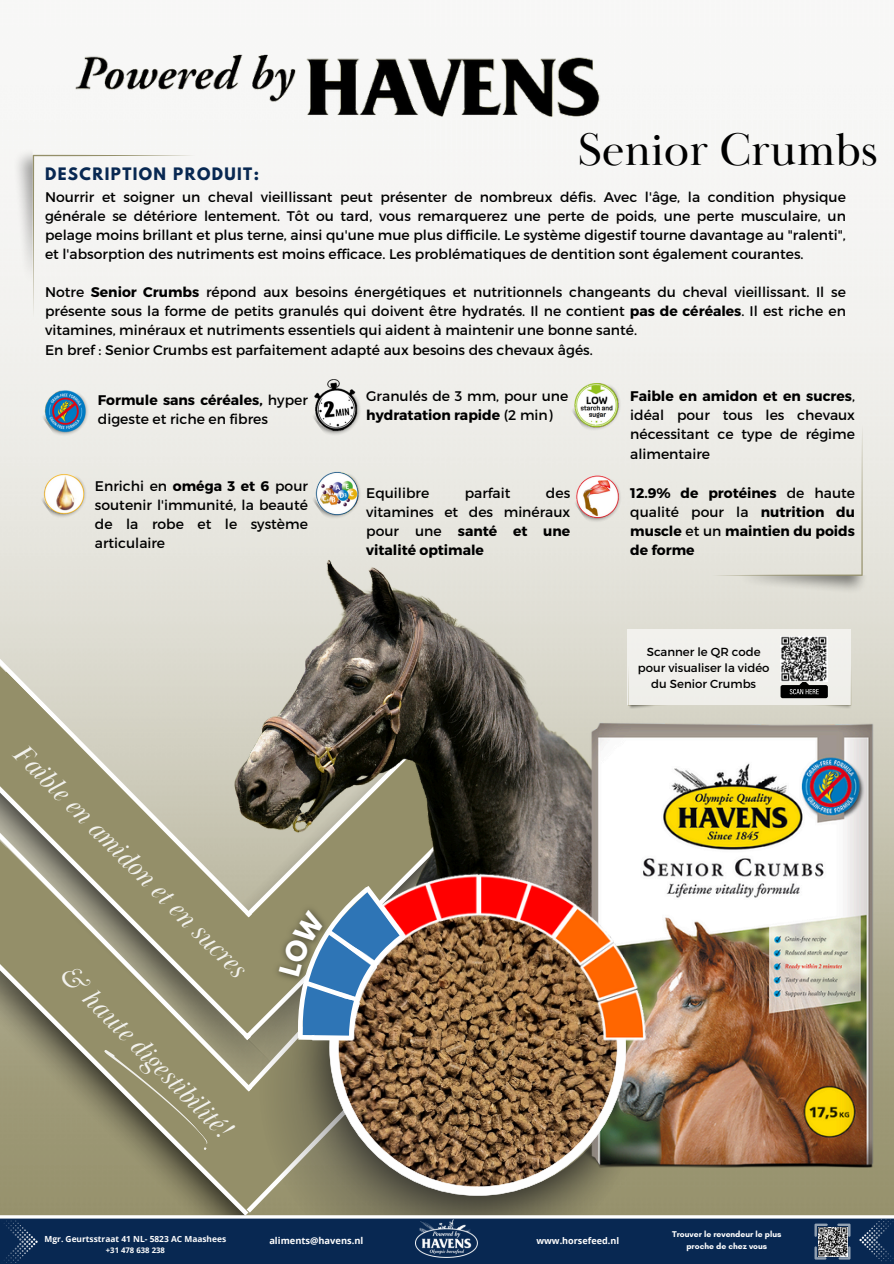
<style>
.page{position:relative;width:894px;height:1264px;background:#fff}
.page>*{position:absolute;margin:0;border:0;box-sizing:border-box;transform-origin:0 0}
.t1{font:46.95px "Baskerville Display PT";color:#000}
.t2{font:italic 28.5px "Baskerville Display PT";color:#fff}
.t3{font:700 15.15px "League Spartan";letter-spacing:.09em;color:#082852}
.t4{font:13.95px/19.2px "Montserrat";color:#000;text-align:justify}
.t5{font:700 13.95px/19.2px "Montserrat";color:#000;text-align:justify}
.t6{font:11.7px/16.4px "Montserrat";color:#000;text-align:center}
.t7{font:700 9.3px "Open Sans";color:#fefefe}
.t8{font:700 9px "Open Sans";color:#fefefe}
.t9{font:700 8.55px/11.9px "Glacial Indifference";color:#fff;text-align:center}
.t10{font:700 8.4px "Open Sans";color:#fefefe}
.t11{font:700 7.95px "Glacial Indifference";color:#fff}
.t12{font:700 7.8px "Open Sans";color:#fefefe}
.s1{font-weight:700}
.s2{font-weight:400}
</style>
<div class="page">
<svg style="left:0;top:1096px;width:242px;height:119px;background:#94906d"></svg>
<svg style="left:0;top:1043px;width:242px;height:53px;background:#969274"></svg>
<svg style="left:0;top:971px;width:242px;height:72px;background:#959173"></svg>
<svg style="left:104px;top:1038px;width:105px;height:116px;background:#928e6d"></svg>
<img style="left:73px;top:533px;width:646px;height:448px">
<img style="left:550px;top:716px;width:343px;height:464px">
<svg style="left:242px;top:938px;width:16px;height:277px;background:#9b9674"></svg>
<svg style="left:258px;top:1000px;width:381px;height:215px;background:#838064"></svg>
<svg style="left:329px;top:1055px;width:297px;height:140px;background:#856f54"></svg>
<div style="left:0;top:1218px;width:893px;height:45px;background:#082852"></div>
<img style="left:416px;top:1219px;width:62px;height:38px">
<svg style="left:838px;top:1246px;width:12px;height:13px"></svg>
<svg style="left:814px;top:1246px;width:12px;height:13px"></svg>
<svg style="left:837px;top:1223px;width:13px;height:13px"></svg>
<svg style="left:814px;top:1223px;width:13px;height:13px"></svg>
<img style="left:817px;top:1226px;width:30px;height:30px">
<svg style="left:4px;top:1220px;width:33px;height:41px"></svg>
<svg style="left:859px;top:1218px;width:34px;height:43px"></svg>
<img style="left:306px;top:370px;width:56px;height:72px">
<div style="left:712px;top:425px;width:150px;height:151px;background:#e9e8e2"></div>
<div style="left:33px;top:155px;width:162px;height:162px;background:#f4f4f2"></div>
<img style="left:14px;top:148px;width:19px;height:139px">
<img style="left:39px;top:385px;width:53px;height:49px">
<img style="left:39px;top:469px;width:50px;height:48px">
<img style="left:312px;top:468px;width:51px;height:50px">
<img style="left:569px;top:376px;width:54px;height:55px">
<img style="left:571px;top:471px;width:53px;height:51px">
<img style="left:302px;top:872px;width:377px;height:183px">
<img style="left:69px;top:48px;width:233px;height:58px">
<img style="left:302px;top:52px;width:305px;height:72px">
<img style="left:257px;top:889px;width:16px;height:111px">
<svg style="left:0;top:550px;width:74px;height:421px;background:#b2ae96"></svg>
<div style="left:627px;top:629px;width:223px;height:76px;background:#f0f0ec"></div>
<svg style="left:780px;top:666px;width:48px;height:33px"></svg>
<svg style="left:628px;top:672px;width:1px;height:33px"></svg>
<img style="left:628px;top:705px;width:27px;height:4px">
<img style="left:824px;top:705px;width:27px;height:4px">
<img style="left:780px;top:636px;width:46px;height:45px">
<svg style="left:273px;top:871px;width:137px;height:175px;background:#808484"></svg>
<h4 class="t1" style="left:577px;top:121px;width:302px">Senior Crumbs</h4>
<h1 class="t3" style="left:45px;top:166px;width:215px">DESCRIPTION PRODUIT:</h1>
<h1 class="t4" style="left:45px;top:186px;width:802px">Nourrir et soigner un cheval vieillissant peut présenter de nombreux défis. Avec l'âge, la condition physique générale se détériore lentement. Tôt ou tard, vous remarquerez une perte de poids, une perte musculaire, un pelage moins brillant et plus terne, ainsi qu'une mue plus difficile. Le système digestif tourne davantage au "ralenti", et l'absorption des nutriments est moins efficace. Les problématiques de dentition sont également courantes.</h1>
<p class="t4" style="left:45px;top:282px;width:802px;text-align:left">Notre <span class="s1">Senior Crumbs</span> répond aux besoins énergétiques et nutritionnels changeants du cheval vieillissant. Il se présente sous la forme de petits granulés qui doivent être hydratés. Il ne contient <span class="s1">pas de céréales</span>. Il est riche en vitamines, minéraux et nutriments essentiels qui aident à maintenir une bonne santé.<br>En bref : Senior Crumbs est parfaitement adapté aux besoins des chevaux âgés.</p>
<p class="t4" style="left:98px;top:389px;width:211px"><span class="s1">Formule sans céréales,</span> hyper digeste et riche en fibres</p>
<p class="t4" style="left:95px;top:475px;width:214px">Enrichi en <span class="s1">oméga 3 et 6</span> pour soutenir l'immunité, la beauté de la robe et le système articulaire</p>
<p class="t4" style="left:366px;top:385px;width:203px">Granulés de 3 mm, pour une <span class="s1">hydratation rapide</span> (2 min)</p>
<p class="t4" style="left:366px;top:482px;width:64px">Equilibre</p>
<p class="t4" style="left:464px;top:482px;width:47px">parfait</p>
<p class="t4" style="left:366px;top:482px;width:205px;text-indent:180px">des vitamines et des minéraux pour une <span class="s1">santé et une vitalité optimale</span></p>
<h2 class="t2" style="left:30px;top:735px;width:318px;rotate:45deg">Faible en amidon et en sucres</h2>
<h2 class="t2" style="left:75px;top:956px;width:233px;rotate:45deg">&amp; haute digestibilité!</h2>
<p class="t4" style="left:630px;top:386px;width:226px"><span class="s1">Faible en amidon et en sucres</span>, idéal pour tous les chevaux nécessitant ce type de régime alimentaire</p>
<p class="t5" style="left:630px;top:482px;width:226px">12.9% de protéines <span class="s2">de haute qualité pour la</span> nutrition du muscle <span class="s2">et un</span> maintien du poids de forme</p>
<p class="t6" style="left:637px;top:642px;width:133px">Scanner le QR code pour visualiser la vidéo du Senior Crumbs</p>
<h4 class="t10" style="left:44px;top:1233px;width:183px">Mgr. Geurtsstraat 41 NL- 5823 AC Maashees</h4>
<h4 class="t12" style="left:106px;top:1245px;width:60px">+31 478 638 238</h4>
<h4 class="t7" style="left:269px;top:1233px;width:96px">aliments@havens.nl</h4>
<p class="t11" style="left:275px;top:1239px;width:62px">dealer near you!</p>
<p class="t11" style="left:278px;top:1239px;width:62px">dealer near you!</p>
<p class="t8" style="left:536px;top:1233px;width:84px">www.horsefeed.nl</p>
<p class="t9" style="left:671px;top:1228px;width:111px">Trouver le revendeur le plus proche de chez vous</p>
</div>
